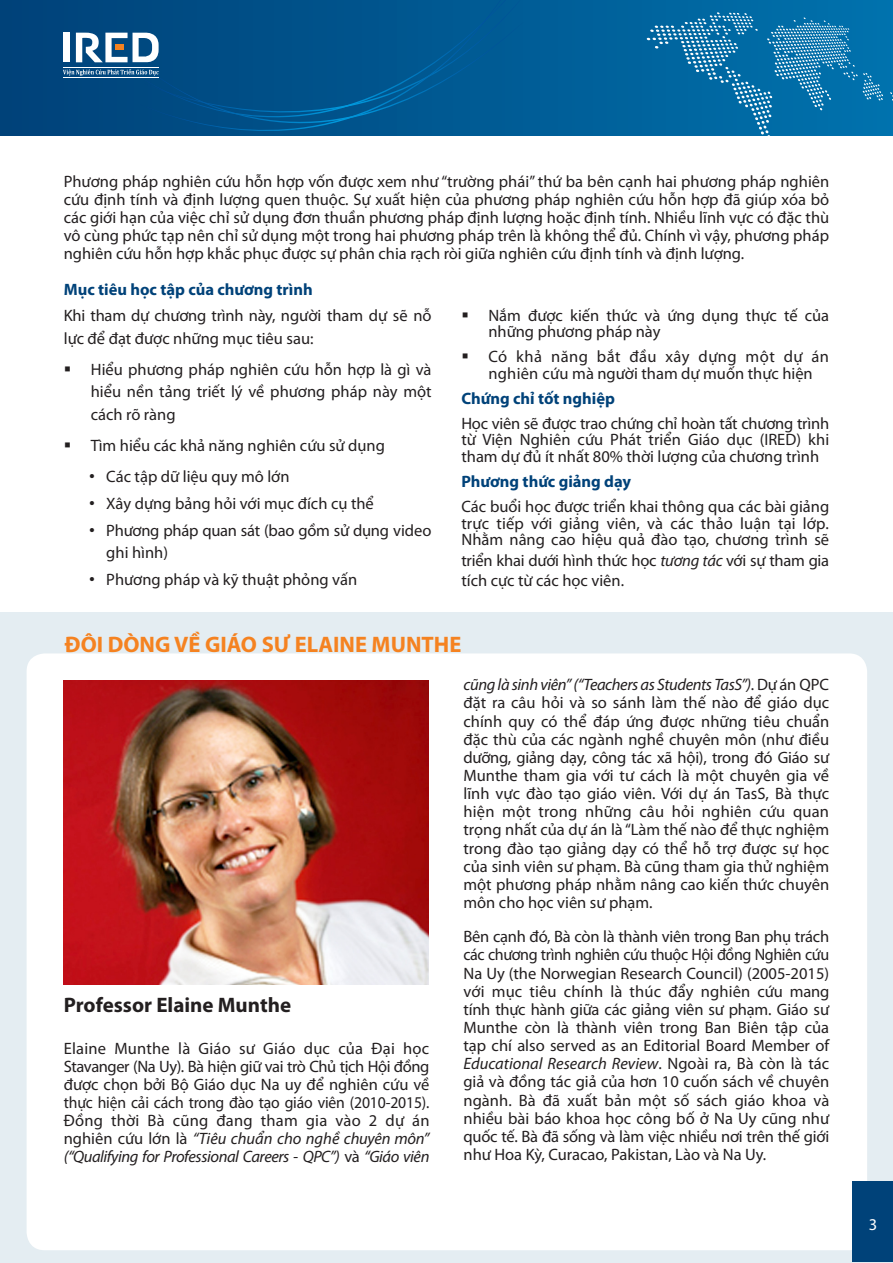
<style>
.page{position:relative;width:893px;height:1263px;background:#fff}
.page>*{position:absolute;margin:0;border:0;box-sizing:border-box;transform-origin:0 0}
.Plain_Text{font:700 22.5px "Myriad Pro";color:#f58220}
.Plain_Text-2{font:700 21px "Myriad Pro";color:#231f20}
.Normal__Web{font:16.5px/18.1px "Myriad Pro";color:#231f20;text-align:justify}
.List_Paragraph{font:16.5px/22.6px "Myriad Pro";color:#231f20}
.Normal__Web-2{font:16.5px/18px "Myriad Pro";color:#231f20;text-align:justify;scale:.95 1}
.t1{font:700 16.5px "Myriad Pro";color:#004279}
.t2{font:16.5px "Myriad Pro";color:#fff}
.s1{font-family:"Arial"}
.s2{font-style:italic}
</style>
<div class="page">
<svg style="left:1px;top:0;width:892px;height:136px;background:#005891"></svg>
<svg style="left:647px;top:12px;width:246px;height:124px;background:#1577ad"></svg>
<svg style="left:139px;top:130px;width:362px;height:6px;background:#00528b"></svg>
<div style="left:0;top:612px;width:893px;height:651px;background:#e4edf2"></div>
<div style="left:27px;top:653px;width:840px;height:597px;background:#fff;border-radius:18px"></div>
<div style="left:852px;top:1181px;width:41px;height:81px;background:#004279"></div>
<img style="left:64px;top:681px;width:364px;height:303px">
<svg style="left:63px;top:0;width:461px;height:130px;background:#07568d"></svg>
<hr style="left:63px;top:67px;width:96px;height:1px;background:#fff">
<hr style="left:63px;top:77px;width:96px;height:1px;background:#fff">
<p class="Normal__Web" style="left:64px;top:172px;width:767px">Phương pháp nghiên cứu hỗn hợp vốn được xem như “trường phái” thứ ba bên cạnh hai phương pháp nghiên cứu định tính và định lượng quen thuộc. Sự xuất hiện của phương pháp nghiên cứu hỗn hợp đã giúp xóa bỏ các giới hạn của việc chỉ sử dụng đơn thuần phương pháp định lượng hoặc định tính. Nhiều lĩnh vực có đặc thù vô cùng phức tạp nên chỉ sử dụng một trong hai phương pháp trên là không thể đủ. Chính vì vậy, phương pháp nghiên cứu hỗn hợp khắc phục được sự phân chia rạch ròi giữa nghiên cứu định tính và định lượng.</p>
<p class="t1" style="left:64px;top:279px;width:250px">Mục tiêu học tập của chương trình</p>
<p class="Normal__Web" style="left:64px;top:304px;width:369px;line-height:22.5px">Khi tham dự chương trình này, người tham dự sẽ nỗ lực để đạt được những mục tiêu sau:</p>
<p class="List_Paragraph" style="left:91px;top:357px;width:342px;text-align:justify;text-indent:-27px">▪ Hiểu phương pháp nghiên cứu hỗn hợp là gì và hiểu nền tảng triết lý về phương pháp này một cách rõ ràng</p>
<p class="List_Paragraph" style="left:64px;top:434px;width:323px">▪ Tìm hiểu các khả năng nghiên cứu sử dụng</p>
<p class="List_Paragraph" style="left:89px;top:465px;width:202px"><span class="s1">•</span> Các tập dữ liệu quy mô lớn</p>
<p class="List_Paragraph" style="left:89px;top:492px;width:286px"><span class="s1">•</span> Xây dựng bảng hỏi với mục đích cụ thể</p>
<p class="List_Paragraph" style="left:106px;top:518px;width:327px;text-indent:-17px"><span class="s1">•</span> Phương pháp quan sát (bao gồm sử dụng video ghi hình)</p>
<p class="List_Paragraph" style="left:89px;top:568px;width:269px"><span class="s1">•</span> Phương pháp và kỹ thuật phỏng vấn</p>
<p class="List_Paragraph" style="left:488px;top:307px;width:342px;line-height:16.5px;text-indent:-27px">▪ Nắm được kiến thức và ứng dụng thực tế của những phương pháp này</p>
<p class="List_Paragraph" style="left:488px;top:348px;width:342px;line-height:16.5px;text-indent:-27px">▪ Có khả năng bắt đầu xây dựng một dự án nghiên cứu mà người tham dự muốn thực hiện</p>
<p class="t1" style="left:461px;top:388px;width:155px">Chứng chỉ tốt nghiệp</p>
<p class="Normal__Web" style="left:461px;top:415px;width:369px;line-height:16.5px">Học viên sẽ được trao chứng chỉ hoàn tất chương trình từ Viện Nghiên cứu Phát triển Giáo dục (IRED) khi tham dự đủ ít nhất 80% thời lượng của chương trình</p>
<p class="t1" style="left:461px;top:471px;width:171px">Phương thức giảng dạy</p>
<p class="Normal__Web" style="left:461px;top:498px;width:369px;line-height:16.5px">Các buổi học được triển khai thông qua các bài giảng trực tiếp với giảng viên, và các thảo luận tại lớp.<br>Nhằm nâng cao hiệu quả đào tạo, chương trình sẽ</p>
<p class="Normal__Web" style="left:461px;top:549px;width:369px;line-height:20.7px">triển khai dưới hình thức học <span class="s2">tương tác</span> với sự tham gia tích cực từ các học viên.</p>
<p class="Plain_Text" style="left:65px;top:630px;width:398px">ĐÔI DÒNG VỀ GIÁO SƯ ELAINE MUNTHE</p>
<p class="Plain_Text-2" style="left:64px;top:991px;width:229px">Professor Elaine Munthe</p>
<p class="Normal__Web" style="left:64px;top:1039px;width:367px">Elaine Munthe là Giáo sư Giáo dục của Đại học Stavanger (Na Uy). Bà hiện giữ vai trò Chủ tịch Hội đồng được chọn bởi Bộ Giáo dục Na uy để nghiên cứu về</p>
<p class="Normal__Web-2" style="left:64px;top:1093px;width:387px">thực hiện cải cách trong đào tạo giáo viên (2010-2015).<br>Đồng thời Bà cũng đang tham gia vào 2 dự án nghiên cứu lớn là <span class="s2">“Tiêu chuẩn cho nghề chuyên môn” (“Qualifying for Professional Careers - QPC”)</span> và <span class="s2">“Giáo viên</span></p>
<p class="Normal__Web" style="left:463px;top:675px;width:367px;text-align:left"><span class="s2">cũng là sinh viên” (“Teachers as Students TasS”)</span>. Dự án QPC đặt ra câu hỏi và so sánh làm thế nào để giáo dục chính quy có thể đáp ứng được những tiêu chuẩn đặc thù của các ngành nghề chuyên môn (như điều dưỡng, giảng dạy, công tác xã hội), trong đó Giáo sư Munthe tham gia với tư cách là một chuyên gia về lĩnh vực đào tạo giáo viên. Với dự án TasS, Bà thực hiện một trong những câu hỏi nghiên cứu quan trọng nhất của dự án là “Làm thế nào để thực nghiệm trong đào tạo giảng dạy có thể hỗ trợ được sự học của sinh viên sư phạm. Bà cũng tham gia thử nghiệm một phương pháp nhằm nâng cao kiến thức chuyên môn cho học viên sư phạm.</p>
<p class="Normal__Web" style="left:463px;top:927px;width:367px">Bên cạnh đó, Bà còn là thành viên trong Ban phụ trách các chương trình nghiên cứu thuộc Hội đồng Nghiên cứu Na Uy (the Norwegian Research Council) (2005-2015) với mục tiêu chính là thúc đẩy nghiên cứu mang tính thực hành giữa các giảng viên sư phạm. Giáo sư Munthe còn là thành viên trong Ban Biên tập của tạp chí also served as an Editorial Board Member of <span class="s2">Educational Research Review</span>. Ngoài ra, Bà còn là tác giả và đồng tác giả của hơn 10 cuốn sách về chuyên ngành. Bà đã xuất bản một số sách giáo khoa và nhiều bài báo khoa học công bố ở Na Uy cũng như quốc tế. Bà đã sống và làm việc nhiều nơi trên thế giới như Hoa Kỳ, Curacao, Pakistan, Lào và Na Uy.</p>
<p class="t2" style="left:869px;top:1215px;width:10px">3</p>
</div>
